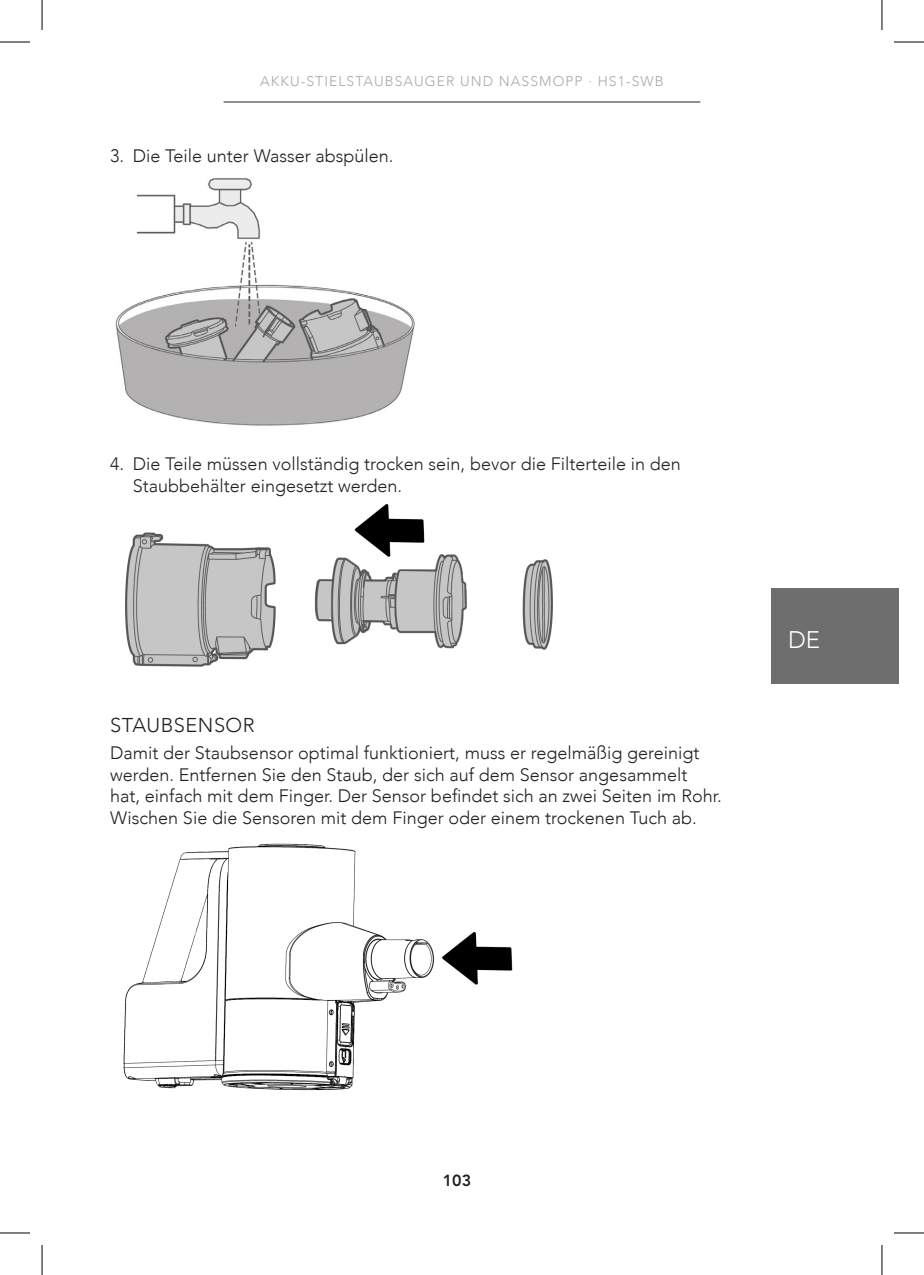
<style>
.page{position:relative;width:924px;height:1275px;background:#fff}
.page>*{position:absolute;margin:0;border:0;box-sizing:border-box;transform-origin:0 0}
.t1{font:300 24px "Avenir";color:#fff}
.SUBHEADING{font:300 20px "Avenir";letter-spacing:.025em;color:#231f20}
.Body{font:300 18px/21.6px "Avenir";color:#231f20}
.t2{font:800 16px "Avenir LT Pro";color:#231f20}
.t3{font:300 14px "Avenir";letter-spacing:.075em;color:#a8a9ad}
</style>
<div class="page">
<hr style="left:223px;top:101px;width:477px;height:1px;background:#231f20">
<div style="left:771px;top:589px;width:127px;height:95px;background:#6e6e6e"></div>
<img style="left:115px;top:178px;width:300px;height:248px">
<img style="left:125px;top:504px;width:428px;height:163px">
<img style="left:123px;top:843px;width:311px;height:248px">
<img style="left:442px;top:932px;width:71px;height:53px">
<hr style="left:0;top:42px;width:30px;height:1px;background:#000">
<hr style="left:893px;top:42px;width:30px;height:1px;background:#000">
<hr style="left:0;top:1232px;width:30px;height:1px;background:#000">
<hr style="left:893px;top:1232px;width:30px;height:1px;background:#000">
<hr style="left:42px;top:0;width:1px;height:30px;background:#000">
<hr style="left:42px;top:1245px;width:1px;height:30px;background:#000">
<hr style="left:881px;top:0;width:1px;height:30px;background:#000">
<hr style="left:881px;top:1245px;width:1px;height:30px;background:#000">
<p class="t3" style="left:260px;top:73px;width:405px">AKKU-STIELSTAUBSAUGER UND NASSMOPP · HS1-SWB</p>
<p class="Body" style="left:110px;top:145px;width:285px">3. Die Teile unter Wasser abspülen.</p>
<p class="Body" style="left:133px;top:453px;width:549px;text-indent:-23px">4. Die Teile müssen vollständig trocken sein, bevor die Filterteile in den<br>Staubbehälter eingesetzt werden.</p>
<p class="SUBHEADING" style="left:110px;top:713px;width:146px">STAUBSENSOR</p>
<p class="Body" style="left:110px;top:742px;width:613px">Damit der Staubsensor optimal funktioniert, muss er regelmäßig gereinigt werden. Entfernen Sie den Staub, der sich auf dem Sensor angesammelt hat, einfach mit dem Finger. Der Sensor befindet sich an zwei Seiten im Rohr.<br>Wischen Sie die Sensoren mit dem Finger oder einem trockenen Tuch ab.</p>
<h1 class="t1" style="left:787px;top:626px;width:34px">DE</h1>
<p class="t2" style="left:442px;top:1170px;width:30px">103</p>
</div>
